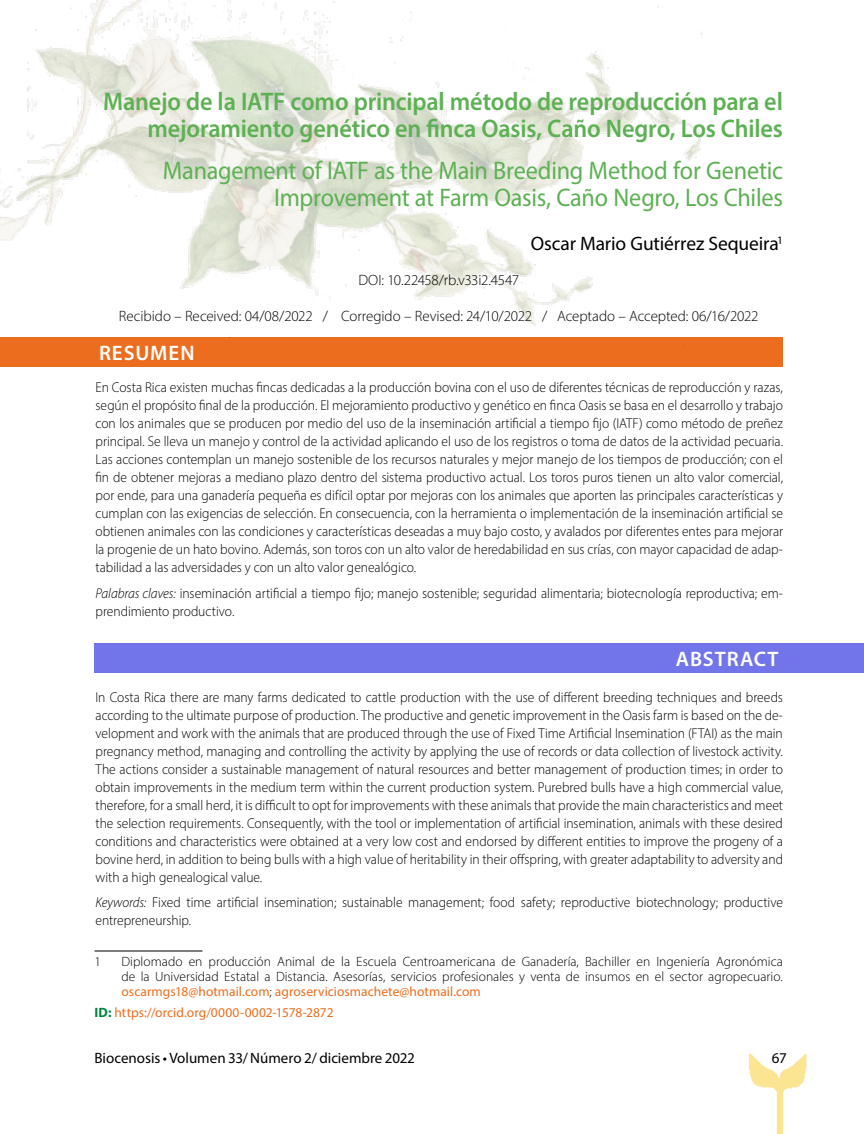
<style>
.page{position:relative;width:864px;height:1134px;background:#fff}
.page>*{position:absolute;margin:0;border:0;box-sizing:border-box;transform-origin:0 0}
.t1{font:600 25.5px/27px "Myriad Pro";letter-spacing:-.005em;color:#5db154;text-align:right;scale:.95 1}
.t2{font:25.5px/27px "Myriad Pro";letter-spacing:-.01em;color:#5db154;text-align:right;scale:.95 1}
.t3{font:600 21px "Myriad Pro";letter-spacing:.045em;color:#fff}
.t4{font:19.5px "Myriad Pro";letter-spacing:-.005em;color:#000}
.t5{font:300 15px "Myriad Pro";letter-spacing:-.005em;color:#000}
.t6{font:15px "Myriad Pro";color:#000}
.t7{font:300 14.25px/18px "Myriad Pro";letter-spacing:-.005em;color:#000;text-align:justify;scale:.95 1}
.t8{font:300 13.5px/15px "Myriad Pro";color:#000;text-align:justify}
.t9{font:13.5px "Myriad Pro";color:#ed6d1e}
.s1{font-style:italic}
.s2{font-weight:400;color:#ed6d1e}
.s3{font-weight:700;color:#00863d}
</style>
<div class="page">
<img style="left:748px;top:1054px;width:59px;height:80px">
<div style="left:0;top:338px;width:783px;height:29px;background:#ed6d1e"></div>
<div style="left:94px;top:643px;width:770px;height:30px;background:#7274ea"></div>
<img style="left:0;top:0;width:708px;height:347px">
<hr style="left:94px;top:951px;width:108px;height:1px;background:#000">
<h1 class="t1" style="left:103px;top:87px;width:717px">Manejo de la IATF como principal método de reproducción para el mejoramiento genético en finca Oasis, Caño Negro, Los Chiles</h1>
<h1 class="t2" style="left:163px;top:156px;width:654px">Management of IATF as the Main Breeding Method for Genetic<br>Improvement at Farm Oasis, Caño Negro, Los Chiles</h1>
<h3 class="t4" style="left:531px;top:232px;width:254px">Oscar Mario Gutiérrez Sequeira<sup>1</sup></h3>
<p class="t5" style="left:358px;top:271px;width:162px">DOI: 10.22458/rb.v33i2.4547</p>
<p class="t5" style="left:119px;top:307px;width:641px">Recibido – Received: 04/08/2022 / Corregido – Revised: 24/10/2022 / Aceptado – Accepted: 06/16/2022</p>
<h2 class="t3" style="left:99px;top:340px;width:97px">RESUMEN</h2>
<p class="t7" style="left:96px;top:378px;width:725px">En Costa Rica existen muchas fincas dedicadas a la producción bovina con el uso de diferentes técnicas de reproducción y razas, según el propósito final de la producción. El mejoramiento productivo y genético en finca Oasis se basa en el desarrollo y trabajo con los animales que se producen por medio del uso de la inseminación artificial a tiempo fijo (IATF) como método de preñez principal. Se lleva un manejo y control de la actividad aplicando el uso de los registros o toma de datos de la actividad pecuaria.<br>Las acciones contemplan un manejo sostenible de los recursos naturales y mejor manejo de los tiempos de producción; con el fin de obtener mejoras a mediano plazo dentro del sistema productivo actual. Los toros puros tienen un alto valor comercial, por ende, para una ganadería pequeña es difícil optar por mejoras con los animales que aporten las principales características y cumplan con las exigencias de selección. En consecuencia, con la herramienta o implementación de la inseminación artificial se obtienen animales con las condiciones y características deseadas a muy bajo costo, y avalados por diferentes entes para mejorar la progenie de un hato bovino. Además, son toros con un alto valor de heredabilidad en sus crías, con mayor capacidad de adap&shy;tabilidad a las adversidades y con un alto valor genealógico.</p>
<p class="t7" style="left:96px;top:584px;width:725px"><span class="s1">Palabras claves:</span> inseminación artificial a tiempo fijo; manejo sostenible; seguridad alimentaria; biotecnología reproductiva; em&shy;prendimiento productivo.</p>
<h2 class="t3" style="left:676px;top:646px;width:104px">ABSTRACT</h2>
<p class="t7" style="left:96px;top:688px;width:725px">In Costa Rica there are many farms dedicated to cattle production with the use of different breeding techniques and breeds according to the ultimate purpose of production. The productive and genetic improvement in the Oasis farm is based on the de&shy;velopment and work with the animals that are produced through the use of Fixed Time Artificial Insemination (FTAI) as the main pregnancy method, managing and controlling the activity by applying the use of records or data collection of livestock activity.<br>The actions consider a sustainable management of natural resources and better management of production times; in order to obtain improvements in the medium term within the current production system. Purebred bulls have a high commercial value, therefore, for a small herd, it is difficult to opt for improvements with these animals that provide the main characteristics and meet the selection requirements. Consequently, with the tool or implementation of artificial insemination, animals with these desired conditions and characteristics were obtained at a very low cost and endorsed by different entities to improve the progeny of a bovine herd, in addition to being bulls with a high value of heritability in their offspring, with greater adaptability to adversity and with a high genealogical value.</p>
<p class="t7" style="left:96px;top:893px;width:725px"><span class="s1">Keywords:</span> Fixed time artificial insemination; sustainable management; food safety; reproductive biotechnology; productive entrepreneurship.</p>
<p class="t8" style="left:94px;top:954px;width:8px">1</p>
<p class="t8" style="left:122px;top:954px;width:663px">Diplomado en producción Animal de la Escuela Centroamericana de Ganadería, Bachiller en Ingeniería Agronómica de la Universidad Estatal a Distancia. Asesorías, servicios profesionales y venta de insumos en el sector agropecuario. <span class="s2">oscarmgs18@hotmail.com</span>; <span class="s2">agroserviciosmachete@hotmail.com</span></p>
<p class="t9" style="left:94px;top:1004px;width:241px"><span class="s3">ID:</span> https://orcid.org/0000-0002-1578-2872</p>
<p class="t6" style="left:94px;top:1049px;width:322px">Biocenosis • Volumen 33/ Número 2/ diciembre 2022</p>
<p class="t6" style="left:772px;top:1049px;width:16px">67</p>
</div>
